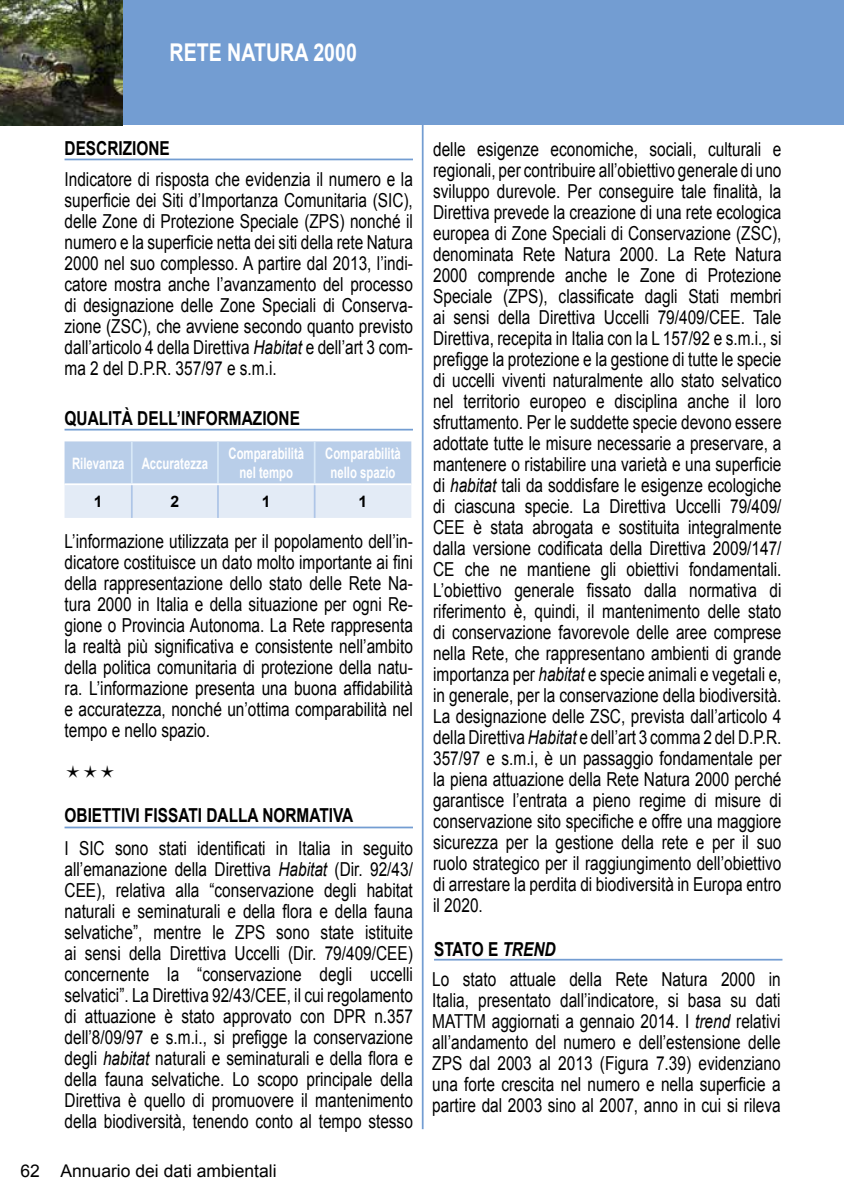
<style>
.page{position:relative;width:844px;height:1191px;background:#fff}
.page>*{position:absolute;margin:0;border:0;box-sizing:border-box;transform-origin:0 0}
.t1{font:700 24.5px "Arial";color:#fff;scale:.8 1}
.t2{font:19.25px/21px "Arial";color:#000;text-align:justify;scale:.8 1}
.t3{font:700 19.25px "Arial";color:#000;scale:.8 1}
.t4{font:17.5px "Arial";color:#000}
.t5{font:700 15.75px/18.9px "Arial";color:#fff;text-align:center;scale:.72 1}
.t6{font:700 15.75px "Arial";color:#000}
.s1{font-style:italic}
.s2{font-weight:700}
.s3{font-weight:700;font-style:italic}
</style>
<div class="page">
<div style="left:123px;top:0;width:720px;height:125px;background:#739dd2"></div>
<img style="left:0;top:0;width:123px;height:125px">
<hr style="left:421px;top:117px;width:2px;height:1012px;background:#739dd2">
<hr style="left:64px;top:159px;width:349px;height:1px;background:#739dd2">
<hr style="left:64px;top:429px;width:349px;height:1px;background:#739dd2">
<svg style="left:64px;top:441px;width:347px;height:77px;background:#ccdbee"></svg>
<hr style="left:131px;top:485px;width:2px;height:33px;background:#aec5e7">
<hr style="left:217px;top:485px;width:2px;height:33px;background:#aec5e7">
<hr style="left:314px;top:485px;width:1px;height:33px;background:#aec5e7">
<hr style="left:131px;top:441px;width:2px;height:42px;background:#d7e8f7">
<hr style="left:217px;top:441px;width:2px;height:42px;background:#d7e8f7">
<hr style="left:314px;top:441px;width:1px;height:42px;background:#d7e8f7">
<hr style="left:64px;top:483px;width:68px;height:2px;background:#fff">
<hr style="left:132px;top:483px;width:86px;height:2px;background:#fff">
<hr style="left:218px;top:483px;width:96px;height:2px;background:#fff">
<hr style="left:314px;top:483px;width:97px;height:2px;background:#fff">
<hr style="left:64px;top:826px;width:349px;height:2px;background:#739dd2">
<hr style="left:434px;top:958px;width:348px;height:2px;background:#739dd2">
<p class="t1" style="left:169px;top:36px;width:236px">RETE NATURA 2000</p>
<p class="t3" style="left:64px;top:135px;width:133px">DESCRIZIONE</p>
<p class="t2" style="left:64px;top:169px;width:437px">Indicatore di risposta che evidenzia il numero e la superficie dei Siti d’Importanza Comunitaria (SIC), delle Zone di Protezione Speciale (ZPS) nonché il numero e la superficie netta dei siti della rete Natura 2000 nel suo complesso. A partire dal 2013, l’indi&shy;catore mostra anche l’avanzamento del processo di designazione delle Zone Speciali di Conserva&shy;zione (ZSC), che avviene secondo quanto previsto dall’articolo 4 della Direttiva <span class="s1">Habitat</span> e dell’art 3 com&shy;ma 2 del D.P.R. 357/97 e s.m.i.</p>
<p class="t3" style="left:64px;top:405px;width:296px">QUALITà DELL’INFORMAZIONE</p>
<p class="t5" style="left:72px;top:454px;width:190px">Rilevanza Accuratezza</p>
<p class="t5" style="left:228px;top:444px;width:107px">Comparabilità nel tempo</p>
<p class="t5" style="left:325px;top:444px;width:107px">Comparabilità nello spazio</p>
<p class="t6" style="left:94px;top:491px;width:10px">1</p>
<p class="t6" style="left:170px;top:491px;width:10px">2</p>
<p class="t6" style="left:262px;top:491px;width:10px">1</p>
<p class="t6" style="left:358px;top:491px;width:10px">1</p>
<p class="t2" style="left:64px;top:531px;width:437px">L’informazione utilizzata per il popolamento dell’in&shy;dicatore costituisce un dato molto importante ai fini della rappresentazione dello stato delle Rete Na&shy;tura 2000 in Italia e della situazione per ogni Re&shy;gione o Provincia Autonoma. La Rete rappresenta la realtà più significativa e consistente nell’ambito della politica comunitaria di protezione della natu&shy;ra. L’informazione presenta una buona affidabilità e accuratezza, nonché un’ottima comparabilità nel tempo e nello spazio.</p>
<p class="t3" style="left:64px;top:802px;width:362px">OBIETTIVI FISSATI DALLA NORMATIVA</p>
<p class="t2" style="left:64px;top:837px;width:437px">I SIC sono stati identificati in Italia in seguito all’emanazione della Direttiva <span class="s1">Habitat</span> (Dir. 92/43/ CEE), relativa alla “conservazione degli habitat naturali e seminaturali e della flora e della fauna selvatiche”, mentre le ZPS sono state istituite ai sensi della Direttiva Uccelli (Dir. 79/409/CEE) concernente la “conservazione degli uccelli selvatici”. La Direttiva 92/43/CEE, il cui regolamento di attuazione è stato approvato con DPR n.357 dell’8/09/97 e s.m.i., si prefigge la conservazione degli <span class="s1">habitat</span> naturali e seminaturali e della flora e della fauna selvatiche. Lo scopo principale della Direttiva è quello di promuovere il mantenimento della biodiversità, tenendo conto al tempo stesso</p>
<p class="t4" style="left:20px;top:1159px;width:257px">62 Annuario dei dati ambientali</p>
<p class="t2" style="left:433px;top:139px;width:437px">delle esigenze economiche, sociali, culturali e regionali, per contribuire all’obiettivo generale di uno sviluppo durevole. Per conseguire tale finalità, la Direttiva prevede la creazione di una rete ecologica europea di Zone Speciali di Conservazione (ZSC), denominata Rete Natura 2000. La Rete Natura 2000 comprende anche le Zone di Protezione Speciale (ZPS), classificate dagli Stati membri ai sensi della Direttiva Uccelli 79/409/CEE. Tale Direttiva, recepita in Italia con la L 157/92 e s.m.i., si prefigge la protezione e la gestione di tutte le specie di uccelli viventi naturalmente allo stato selvatico nel territorio europeo e disciplina anche il loro sfruttamento. Per le suddette specie devono essere adottate tutte le misure necessarie a preservare, a mantenere o ristabilire una varietà e una superficie di <span class="s1">habitat</span> tali da soddisfare le esigenze ecologiche di ciascuna specie. La Direttiva Uccelli 79/409/ CEE è stata abrogata e sostituita integralmente dalla versione codificata della Direttiva 2009/147/ CE che ne mantiene gli obiettivi fondamentali.<br>L’obiettivo generale fissato dalla normativa di riferimento è, quindi, il mantenimento delle stato di conservazione favorevole delle aree comprese nella Rete, che rappresentano ambienti di grande importanza per <span class="s1">habitat</span> e specie animali e vegetali e, in generale, per la conservazione della biodiversità.<br>La designazione delle ZSC, prevista dall’articolo 4 della Direttiva <span class="s1">Habitat</span> e dell’art 3 comma 2 del D.P.R.<br>357/97 e s.m.i, è un passaggio fondamentale per la piena attuazione della Rete Natura 2000 perché garantisce l’entrata a pieno regime di misure di conservazione sito specifiche e offre una maggiore sicurezza per la gestione della rete e per il suo ruolo strategico per il raggiungimento dell’obiettivo di arrestare la perdita di biodiversità in Europa entro il 2020.</p>
<p class="t2" style="left:432px;top:934px;width:437px;line-height:29.9px"><span class="s2">STATO E</span> <span class="s3">TREND<br></span>Lo stato attuale della Rete Natura 2000 in</p>
<p class="t2" style="left:432px;top:989px;width:437px">Italia, presentato dall’indicatore, si basa su dati MATTM aggiornati a gennaio 2014. I <span class="s1">trend</span> relativi all’andamento del numero e dell’estensione delle ZPS dal 2003 al 2013 (Figura 7.39) evidenziano una forte crescita nel numero e nella superficie a partire dal 2003 sino al 2007, anno in cui si rileva</p>
</div>
